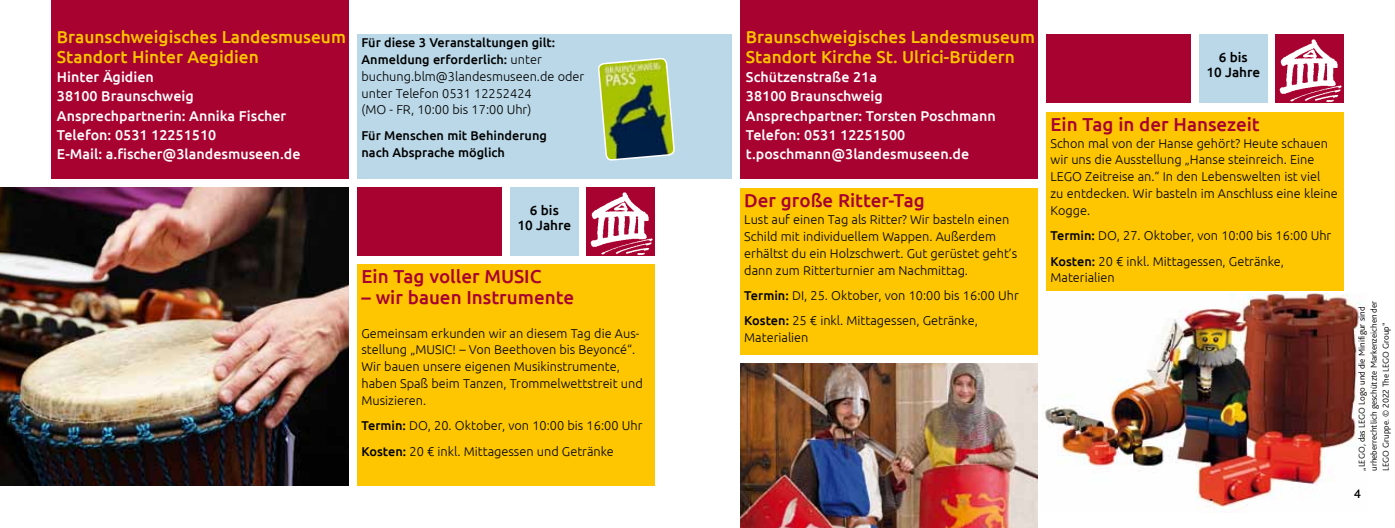
<style>
.page{position:relative;width:1395px;height:528px;background:#fff}
.page>*{position:absolute;margin:0;border:0;box-sizing:border-box;transform-origin:0 0}
.t1{font:500 18.75px "Ubuntu";color:#a70230}
.t2{font:500 17.25px/19.5px "Ubuntu";color:#fcc400}
.t3{font:500 14.25px/19.2px "Ubuntu";color:#fff}
.t4{font:500 13.5px/15px "Ubuntu";letter-spacing:-.005em;color:#000;text-align:center}
.t5{font:300 12.75px/16.8px "Ubuntu";color:#000}
.t6{font:500 12.75px/16.8px "Ubuntu";color:#000}
.t7{font:500 12.75px "Bliss 2";color:#000}
.t8{font:300 9px/12px "Bliss 2";color:#000}
.s1{font-weight:500}
</style>
<div class="page">
<div style="left:51px;top:0;width:298px;height:179px;background:#a70230"></div>
<div style="left:357px;top:264px;width:298px;height:221px;background:#fdc600"></div>
<div style="left:510px;top:187px;width:68px;height:68px;background:#bad8e7"></div>
<div style="left:587px;top:187px;width:68px;height:68px;background:#a70230"></div>
<img style="left:590px;top:192px;width:62px;height:63px">
<div style="left:740px;top:188px;width:297px;height:167px;background:#fdc600"></div>
<img style="left:1043px;top:293px;width:323px;height:215px">
<div style="left:357px;top:34px;width:374px;height:145px;background:#bad8e7"></div>
<div style="left:740px;top:0;width:297px;height:179px;background:#a70230"></div>
<div style="left:1046px;top:112px;width:298px;height:178px;background:#fdc600"></div>
<div style="left:357px;top:187px;width:145px;height:68px;background:#a70230"></div>
<div style="left:1199px;top:34px;width:68px;height:68px;background:#bad8e7"></div>
<div style="left:1276px;top:34px;width:68px;height:68px;background:#a70230"></div>
<img style="left:1279px;top:39px;width:62px;height:63px">
<div style="left:1046px;top:34px;width:145px;height:68px;background:#a70230"></div>
<img style="left:598px;top:58px;width:76px;height:102px">
<img style="left:740px;top:363px;width:297px;height:164px">
<img style="left:0;top:187px;width:349px;height:298px">
<h2 class="t2" style="left:57px;top:27px;width:290px">Braunschweigisches Landesmuseum<br>Standort Hinter Aegidien</h2>
<p class="t3" style="left:57px;top:67px;width:245px">Hinter Ägidien<br>38100 Braunschweig<br>Ansprechpartnerin: Annika Fischer<br>Telefon: 0531 12251510<br>E-Mail: a.fischer@3landesmuseen.de</p>
<p class="t5" style="left:361px;top:34px;width:224px"><span class="s1">Für diese 3 Veranstaltungen gilt:<br>Anmeldung erforderlich:</span> unter buchung.blm@3landesmuseen.de oder unter Telefon 0531 12252424<br>(MO - FR, 10:00 bis 17:00 Uhr)</p>
<p class="t6" style="left:361px;top:126px;width:187px">Für Menschen mit Behinderung nach Absprache möglich</p>
<p class="t4" style="left:517px;top:202px;width:55px">6 bis<br>10 Jahre</p>
<h1 class="t1" style="left:361px;top:264px;width:182px">Ein Tag voller MUSIC</h1>
<h1 class="t1" style="left:361px;top:285px;width:214px">– wir bauen Instrumente</h1>
<p class="t5" style="left:361px;top:324px;width:283px">Gemeinsam erkunden wir an diesem Tag die Aus&shy;stellung „MUSIC! – Von Beethoven bis Beyoncé“.<br>Wir bauen unsere eigenen Musikinstrumente, haben Spaß beim Tanzen, Trommelwettstreit und Musizieren.</p>
<p class="t5" style="left:361px;top:412px;width:282px;line-height:25.3px"><span class="s1">Termin:</span> DO, 20. Oktober, von 10:00 bis 16:00 Uhr<br><span class="s1">Kosten:</span> 20 € inkl. Mittagessen und Getränke</p>
<h2 class="t2" style="left:746px;top:27px;width:290px">Braunschweigisches Landesmuseum<br>Standort Kirche St. Ulrici-Brüdern</h2>
<p class="t3" style="left:746px;top:67px;width:251px">Schützenstraße 21a<br>38100 Braunschweig<br>Ansprechpartner: Torsten Poschmann<br>Telefon: 0531 12251500 t.poschmann@3landesmuseen.de</p>
<h1 class="t1" style="left:744px;top:189px;width:182px">Der große Ritter-Tag</h1>
<p class="t5" style="left:744px;top:211px;width:275px">Lust auf einen Tag als Ritter? Wir basteln einen Schild mit individuellem Wappen. Außerdem erhältst du ein Holzschwert. Gut gerüstet geht’s dann zum Ritterturnier am Nachmittag.</p>
<p class="t5" style="left:744px;top:282px;width:276px;line-height:25.3px"><span class="s1">Termin:</span> DI, 25. Oktober, von 10:00 bis 16:00 Uhr<br><span class="s1">Kosten:</span> 25 € inkl. Mittagessen, Getränke,</p>
<p class="t5" style="left:744px;top:329px;width:66px">Materialien</p>
<p class="t4" style="left:1206px;top:49px;width:55px">6 bis<br>10 Jahre</p>
<h1 class="t1" style="left:1050px;top:112px;width:211px">Ein Tag in der Hansezeit</h1>
<p class="t5" style="left:1050px;top:134px;width:289px">Schon mal von der Hanse gehört? Heute schauen wir uns die Ausstellung „Hanse steinreich. Eine LEGO Zeitreise an.“ In den Lebenswelten ist viel<br>zu entdecken. Wir basteln im Anschluss eine kleine Kogge.</p>
<p class="t5" style="left:1050px;top:222px;width:282px;line-height:25.3px"><span class="s1">Termin:</span> DO, 27. Oktober, von 10:00 bis 16:00 Uhr<br><span class="s1">Kosten:</span> 20 € inkl. Mittagessen, Getränke,</p>
<p class="t5" style="left:1050px;top:269px;width:66px">Materialien</p>
<p class="t8" style="left:1355px;top:470px;width:171px;rotate:-90deg">„LEGO, das LEGO Logo und die Minifigur sind urheberrechtlich geschützte Markenzeichen der<br>LEGO Gruppe. © 2022 The LEGO Group“</p>
<p class="t7" style="left:1354px;top:486px;width:9px">4</p>
<p class="t7" style="left:1354px;top:486px;width:8px">7</p>
</div>
